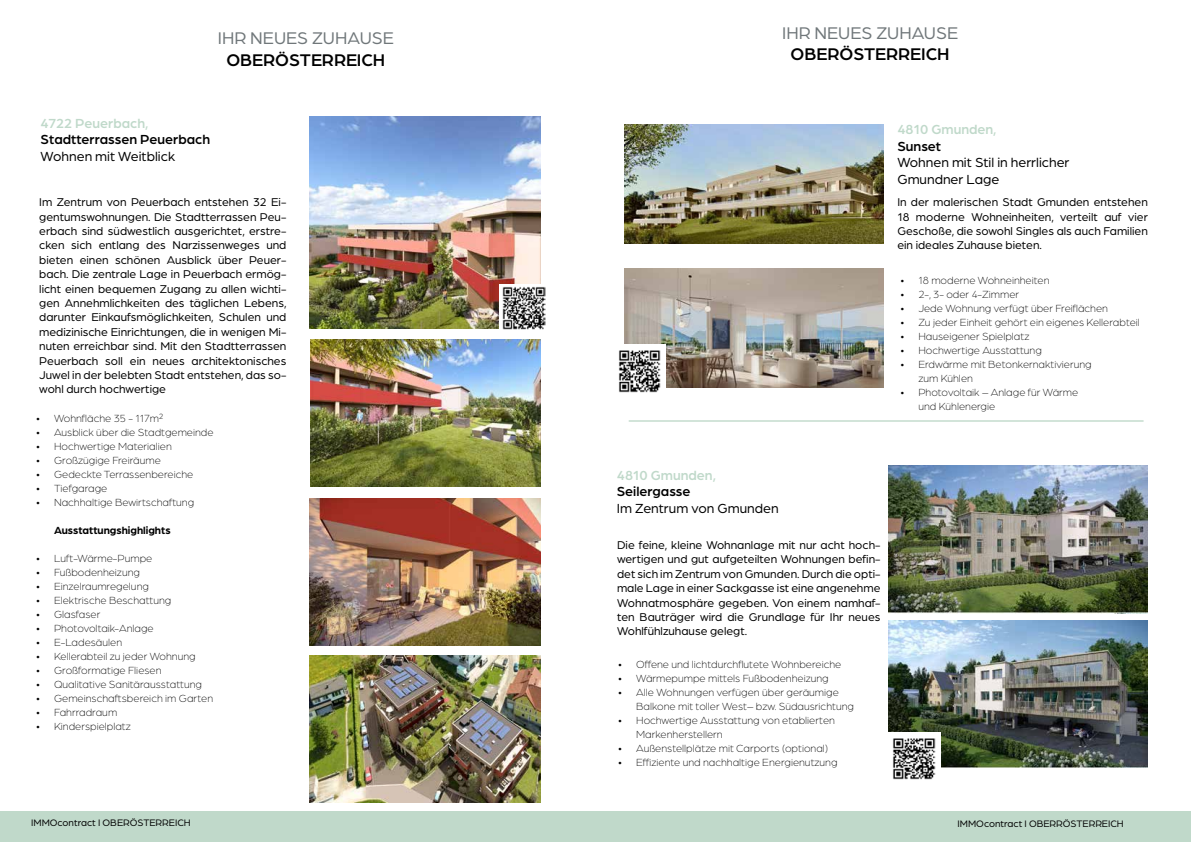
<style>
.page{position:relative;width:1191px;height:842px;background:#fff}
.page>*{position:absolute;margin:0;border:0;box-sizing:border-box;transform-origin:0 0}
.t1{font:18px "Arboria";color:#70777a}
.t2{font:500 18px "Arboria";color:#000}
.t3{font:14px/16.8px "Arboria";color:#000}
.t4{font:500 14px "Arboria";color:#000}
.t5{font:500 14px "Arboria";color:#c0d9ca}
.t6{font:12px/14.4px "Arboria";color:#000;text-align:justify}
.t7{font:300 11px/14px "Arboria";color:#000}
.t8{font:700 11px "Arboria";color:#000}
.t9{font:10px "Arboria";color:#000}
</style>
<div class="page">
<div style="left:0;top:812px;width:1191px;height:30px;background:#c0d9ca"></div>
<img style="left:309px;top:116px;width:231px;height:212px">
<img style="left:310px;top:340px;width:230px;height:147px">
<hr style="left:629px;top:420px;width:514px;height:2px;background:#c0d9ca">
<img style="left:889px;top:466px;width:258px;height:147px">
<img style="left:889px;top:620px;width:258px;height:148px">
<div style="left:499px;top:284px;width:60px;height:48px;background:#fff"></div>
<img style="left:503px;top:287px;width:42px;height:42px">
<img style="left:625px;top:268px;width:258px;height:120px">
<img style="left:624px;top:124px;width:259px;height:120px">
<div style="left:605px;top:344px;width:61px;height:48px;background:#fff"></div>
<img style="left:619px;top:350px;width:41px;height:42px">
<img style="left:309px;top:498px;width:231px;height:148px">
<img style="left:309px;top:655px;width:231px;height:147px">
<div style="left:880px;top:732px;width:61px;height:61px;background:#fff"></div>
<img style="left:893px;top:738px;width:42px;height:42px">
<h1 class="t1" style="left:218px;top:26px;width:177px">IHR NEUES ZUHAUSE</h1>
<h1 class="t2" style="left:226px;top:48px;width:160px">OBERÖSTERREICH</h1>
<p class="t5" style="left:41px;top:113px;width:109px">4722 Peuerbach,</p>
<p class="t4" style="left:41px;top:130px;width:171px">Stadtterrassen Peuerbach</p>
<p class="t3" style="left:41px;top:148px;width:136px">Wohnen mit Weitblick</p>
<p class="t6" style="left:39px;top:194px;width:249px">Im Zentrum von Peuerbach entstehen 32 Ei&shy;gentumswohnungen. Die Stadtterrassen Peu&shy;erbach sind südwestlich ausgerichtet, erstre&shy;cken sich entlang des Narzissenweges und bieten einen schönen Ausblick über Peuer&shy;bach. Die zentrale Lage in Peuerbach ermög&shy;licht einen bequemen Zugang zu allen wichti&shy;gen Annehmlichkeiten des täglichen Lebens, darunter Einkaufsmöglichkeiten, Schulen und medizinische Einrichtungen, die in wenigen Mi&shy;nuten erreichbar sind. Mit den Stadtterrassen Peuerbach soll ein neues architektonisches Juwel in der belebten Stadt entstehen, das so&shy;wohl durch hochwertige</p>
<p class="t7" style="left:36px;top:411px;width:129px">• Wohnfläche 35 - 117m²</p>
<p class="t7" style="left:36px;top:425px;width:179px">• Ausblick über die Stadtgemeinde</p>
<p class="t7" style="left:36px;top:439px;width:137px">• Hochwertige Materialien</p>
<p class="t7" style="left:36px;top:453px;width:126px">• Großzügige Freiräume</p>
<p class="t7" style="left:36px;top:467px;width:159px">• Gedeckte Terrassenbereiche</p>
<p class="t7" style="left:36px;top:481px;width:73px">• Tiefgarage</p>
<p class="t7" style="left:36px;top:495px;width:160px">• Nachhaltige Bewirtschaftung</p>
<p class="t8" style="left:54px;top:523px;width:118px">Ausstattungshighlights</p>
<p class="t7" style="left:36px;top:551px;width:118px">• Luft-Wärme-Pumpe</p>
<p class="t7" style="left:36px;top:565px;width:105px">• Fußbodenheizung</p>
<p class="t7" style="left:36px;top:579px;width:114px">• Einzelraumregelung</p>
<p class="t7" style="left:36px;top:593px;width:137px">• Elektrische Beschattung</p>
<p class="t7" style="left:36px;top:607px;width:66px">• Glasfaser</p>
<p class="t7" style="left:36px;top:621px;width:119px">• Photovoltaik-Anlage</p>
<p class="t7" style="left:36px;top:635px;width:88px">• E-Ladesäulen</p>
<p class="t7" style="left:36px;top:649px;width:161px">• Kellerabteil zu jeder Wohnung</p>
<p class="t7" style="left:36px;top:663px;width:127px">• Großformatige Fliesen</p>
<p class="t7" style="left:36px;top:677px;width:168px">• Qualitative Sanitärausstattung</p>
<p class="t7" style="left:36px;top:691px;width:179px">• Gemeinschaftsbereich im Garten</p>
<p class="t7" style="left:36px;top:705px;width:83px">• Fahrradraum</p>
<p class="t7" style="left:36px;top:719px;width:96px">• Kinderspielplatz</p>
<h1 class="t1" style="left:782px;top:21px;width:177px">IHR NEUES ZUHAUSE</h1>
<h1 class="t2" style="left:790px;top:42px;width:160px">OBERÖSTERREICH</h1>
<p class="t5" style="left:897px;top:120px;width:101px">4810 Gmunden,</p>
<p class="t4" style="left:897px;top:136px;width:45px">Sunset</p>
<p class="t3" style="left:897px;top:154px;width:174px">Wohnen mit Stil in herrlicher<br>Gmundner Lage</p>
<p class="t6" style="left:897px;top:194px;width:252px">In der malerischen Stadt Gmunden entstehen 18 moderne Wohneinheiten, verteilt auf vier Geschoße, die sowohl Singles als auch Familien ein ideales Zuhause bieten.</p>
<p class="t7" style="left:900px;top:273px;width:151px">• 18 moderne Wohneinheiten</p>
<p class="t7" style="left:900px;top:287px;width:120px">• 2-, 3- oder 4-Zimmer</p>
<p class="t7" style="left:900px;top:301px;width:209px">• Jede Wohnung verfügt über Freiflächen</p>
<p class="t7" style="left:900px;top:315px;width:241px">• Zu jeder Einheit gehört ein eigenes Kellerabteil</p>
<p class="t7" style="left:900px;top:329px;width:131px">• Hauseigener Spielplatz</p>
<p class="t7" style="left:900px;top:343px;width:143px">• Hochwertige Ausstattung</p>
<p class="t7" style="left:918px;top:357px;width:175px;text-indent:-18px">• Erdwärme mit Betonkernaktivierung zum Kühlen</p>
<p class="t7" style="left:918px;top:385px;width:161px;text-indent:-18px">• Photovoltaik – Anlage für Wärme und Kühlenergie</p>
<p class="t5" style="left:617px;top:465px;width:101px">4810 Gmunden,</p>
<p class="t4" style="left:617px;top:482px;width:75px">Seilergasse</p>
<p class="t3" style="left:617px;top:499px;width:163px">Im Zentrum von Gmunden</p>
<p class="t6" style="left:617px;top:537px;width:265px">Die feine, kleine Wohnanlage mit nur acht hoch&shy;wertigen und gut aufgeteilten Wohnungen befin&shy;det sich im Zentrum von Gmunden. Durch die opti&shy;male Lage in einer Sackgasse ist eine angenehme Wohnatmosphäre gegeben. Von einem namhaf&shy;ten Bauträger wird die Grundlage für Ihr neues Wohlfühlzuhause gelegt.</p>
<p class="t7" style="left:618px;top:657px;width:225px">• Offene und lichtdurchflutete Wohnbereiche</p>
<p class="t7" style="left:618px;top:671px;width:212px">• Wärmepumpe mittels Fußbodenheizung</p>
<p class="t7" style="left:636px;top:685px;width:219px;text-indent:-18px">• Alle Wohnungen verfügen über geräumige<br>Balkone mit toller West– bzw. Südausrichtung</p>
<p class="t7" style="left:636px;top:713px;width:200px;text-indent:-18px">• Hochwertige Ausstattung von etablierten<br>Markenherstellern</p>
<p class="t7" style="left:618px;top:741px;width:211px">• Außenstellplätze mit Carports (optional)</p>
<p class="t7" style="left:618px;top:755px;width:221px">• Effiziente und nachhaltige Energienutzung</p>
<p class="t9" style="left:31px;top:816px;width:161px">IMMOcontract I OBERÖSTERREICH</p>
<p class="t9" style="left:957px;top:817px;width:168px">IMMOcontract I OBERRÖSTERREICH</p>
</div>
